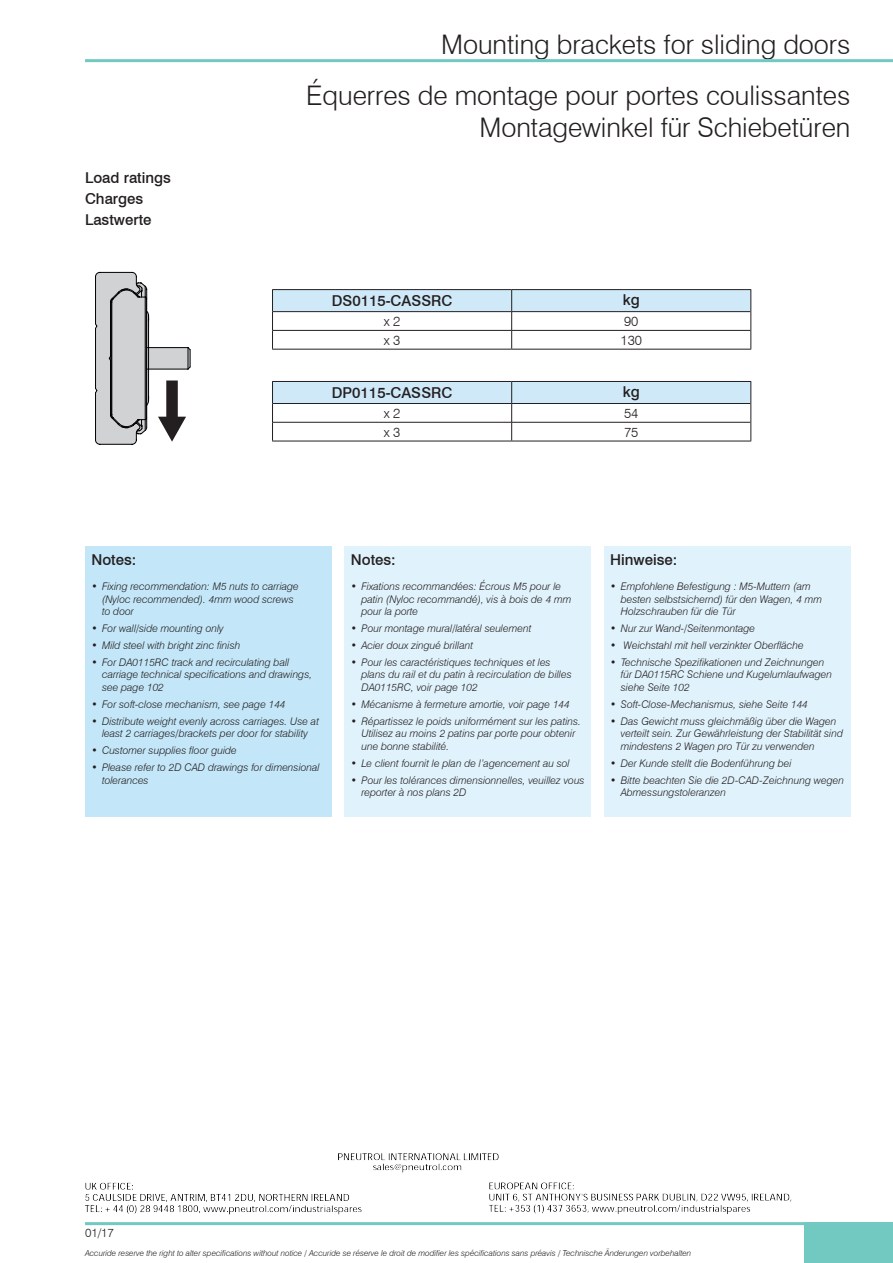
<style>
.page{position:relative;width:893px;height:1263px;background:#fff}
.page>*{position:absolute;margin:0;border:0;box-sizing:border-box;transform-origin:0 0}
.H1_Left{font:300 27px "Swiss 721 BT";letter-spacing:-.005em;color:#231f20}
.H2_Notes{font:500 15px "Swiss 721 BT";color:#231f20}
.Table_H2{font:500 15px "Swiss 721 BT";color:#231f20}
.Table_Text{font:300 13.5px "Swiss 721 BT";color:#231f20}
.Dates{font:300 12px "Swiss 721 BT";color:#231f20}
.t1{font:italic 300 10.5px/12.6px "Swiss 721 BT";color:#231f20}
.t2{font:italic 300 8.25px "Swiss 721 BT";color:#231f20}
</style>
<div class="page">
<div style="left:85px;top:547px;width:247px;height:270px;background:#c3e6f8"></div>
<div style="left:604px;top:547px;width:246px;height:270px;background:#e0f2fb"></div>
<div style="left:344px;top:547px;width:247px;height:270px;background:#e0f2fb"></div>
<hr style="left:272px;top:289px;width:240px;height:1px;background:#231f20">
<hr style="left:512px;top:289px;width:239px;height:1px;background:#231f20">
<hr style="left:272px;top:349px;width:240px;height:1px;background:#231f20">
<hr style="left:512px;top:349px;width:239px;height:1px;background:#231f20">
<svg style="left:272px;top:290px;width:479px;height:59px"></svg>
<svg style="left:95px;top:272px;width:96px;height:173px"></svg>
<hr style="left:146px;top:312px;width:1px;height:93px;background:#000002">
<hr style="left:272px;top:441px;width:240px;height:1px;background:#231f20">
<hr style="left:512px;top:441px;width:239px;height:1px;background:#231f20">
<svg style="left:272px;top:381px;width:479px;height:60px"></svg>
<hr style="left:85px;top:59px;width:808px;height:3px;background:#71c9c1">
<hr style="left:85px;top:1222px;width:808px;height:3px;background:#71c9c1">
<div style="left:804px;top:1222px;width:89px;height:41px;background:#71c9c1"></div>
<img style="left:85px;top:1153px;width:707px;height:62px">
<p class="H1_Left" style="left:441px;top:28px;width:411px">Mounting brackets for sliding doors</p>
<p class="H2_Notes" style="left:85px;top:169px;width:87px">Load ratings</p>
<p class="H2_Notes" style="left:85px;top:190px;width:60px">Charges</p>
<p class="H2_Notes" style="left:85px;top:211px;width:68px">Lastwerte</p>
<p class="H1_Left" style="left:306px;top:79px;width:546px">Équerres de montage pour portes coulissantes</p>
<p class="H1_Left" style="left:479px;top:111px;width:372px">Montagewinkel für Schiebetüren</p>
<p class="Table_H2" style="left:332px;top:292px;width:122px">DS0115-CASSRC</p>
<p class="Table_H2" style="left:623px;top:291px;width:19px">kg</p>
<p class="Table_Text" style="left:384px;top:313px;width:18px">x 2</p>
<p class="Table_Text" style="left:624px;top:313px;width:16px">90</p>
<p class="Table_Text" style="left:384px;top:332px;width:18px">x 3</p>
<p class="Table_Text" style="left:620px;top:332px;width:23px">130</p>
<p class="Table_H2" style="left:332px;top:384px;width:122px">DP0115-CASSRC</p>
<p class="Table_H2" style="left:623px;top:383px;width:19px">kg</p>
<p class="Table_Text" style="left:384px;top:405px;width:18px">x 2</p>
<p class="Table_Text" style="left:624px;top:405px;width:16px">54</p>
<p class="Table_Text" style="left:384px;top:424px;width:18px">x 3</p>
<p class="Table_Text" style="left:624px;top:424px;width:16px">75</p>
<p class="H2_Notes" style="left:91px;top:550px;width:46px">Notes:</p>
<p class="t1" style="left:102px;top:580px;width:198px;text-indent:-11px">• Fixing recommendation: M5 nuts to carriage (Nyloc recommended). 4mm wood screws to door</p>
<p class="t1" style="left:91px;top:622px;width:134px">• For wall/side mounting only</p>
<p class="t1" style="left:91px;top:639px;width:150px">• Mild steel with bright zinc finish</p>
<p class="t1" style="left:102px;top:656px;width:212px;text-indent:-11px">• For DA0115RC track and recirculating ball carriage technical specifications and drawings, see page 102</p>
<p class="t1" style="left:91px;top:698px;width:196px">• For soft-close mechanism, see page 144</p>
<p class="t1" style="left:91px;top:715px;width:229px;text-align:center">• Distribute weight evenly across carriages. Use at least 2 carriages/brackets per door for stability</p>
<p class="t1" style="left:91px;top:744px;width:147px">• Customer supplies floor guide</p>
<p class="t1" style="left:102px;top:761px;width:219px;text-indent:-11px">• Please refer to 2D CAD drawings for dimensional tolerances</p>
<p class="H2_Notes" style="left:351px;top:550px;width:46px">Notes:</p>
<p class="t1" style="left:361px;top:580px;width:211px;text-indent:-11px">• Fixations recommandées: Écrous M5 pour le patin (Nyloc recommandé), vis à bois de 4 mm pour la porte</p>
<p class="t1" style="left:351px;top:622px;width:182px">• Pour montage mural/latéral seulement</p>
<p class="t1" style="left:351px;top:639px;width:124px">• Acier doux zingué brillant</p>
<p class="t1" style="left:361px;top:656px;width:212px;text-indent:-11px">• Pour les caractéristiques techniques et les plans du rail et du patin à recirculation de billes<br>DA0115RC, voir page 102</p>
<p class="t1" style="left:351px;top:698px;width:220px">• Mécanisme à fermeture amortie, voir page 144</p>
<p class="t1" style="left:361px;top:715px;width:221px;text-indent:-11px">• Répartissez le poids uniformément sur les patins.<br>Utilisez au moins 2 patins par porte pour obtenir une bonne stabilité.</p>
<p class="t1" style="left:351px;top:757px;width:220px">• Le client fournit le plan de l’agencement au sol</p>
<p class="t1" style="left:361px;top:773px;width:225px;text-indent:-11px">• Pour les tolérances dimensionnelles, veuillez vous reporter à nos plans 2D</p>
<p class="H2_Notes" style="left:610px;top:550px;width:69px">Hinweise:</p>
<p class="t1" style="left:621px;top:580px;width:203px;text-indent:-11px">• Empfohlene Befestigung : M5-Muttern (am besten selbstsichernd) für den Wagen, 4 mm<br>Holzschrauben für die Tür</p>
<p class="t1" style="left:610px;top:622px;width:146px">• Nur zur Wand-/Seitenmontage</p>
<p class="t1" style="left:610px;top:639px;width:195px">• Weichstahl mit hell verzinkter Oberfläche</p>
<p class="t1" style="left:621px;top:656px;width:213px;text-indent:-11px">• Technische Spezifikationen und Zeichnungen für DA0115RC Schiene und Kugelumlaufwagen siehe Seite 102</p>
<p class="t1" style="left:610px;top:698px;width:199px">• Soft-Close-Mechanismus, siehe Seite 144</p>
<p class="t1" style="left:621px;top:715px;width:224px;text-indent:-11px">• Das Gewicht muss gleichmäßig über die Wagen verteilt sein. Zur Gewährleistung der Stabilität sind mindestens 2 Wagen pro Tür zu verwenden</p>
<p class="t1" style="left:610px;top:757px;width:183px">• Der Kunde stellt die Bodenführung bei</p>
<p class="t1" style="left:621px;top:773px;width:225px;text-indent:-11px">• Bitte beachten Sie die 2D-CAD-Zeichnung wegen<br>Abmessungstoleranzen</p>
<p class="Dates" style="left:85px;top:1225px;width:30px">01/17</p>
<p class="t2" style="left:85px;top:1248px;width:608px">Accuride reserve the right to alter specifications without notice / Accuride se réserve le droit de modifier les spécifications sans préavis / Technische Änderungen vorbehalten</p>
</div>
